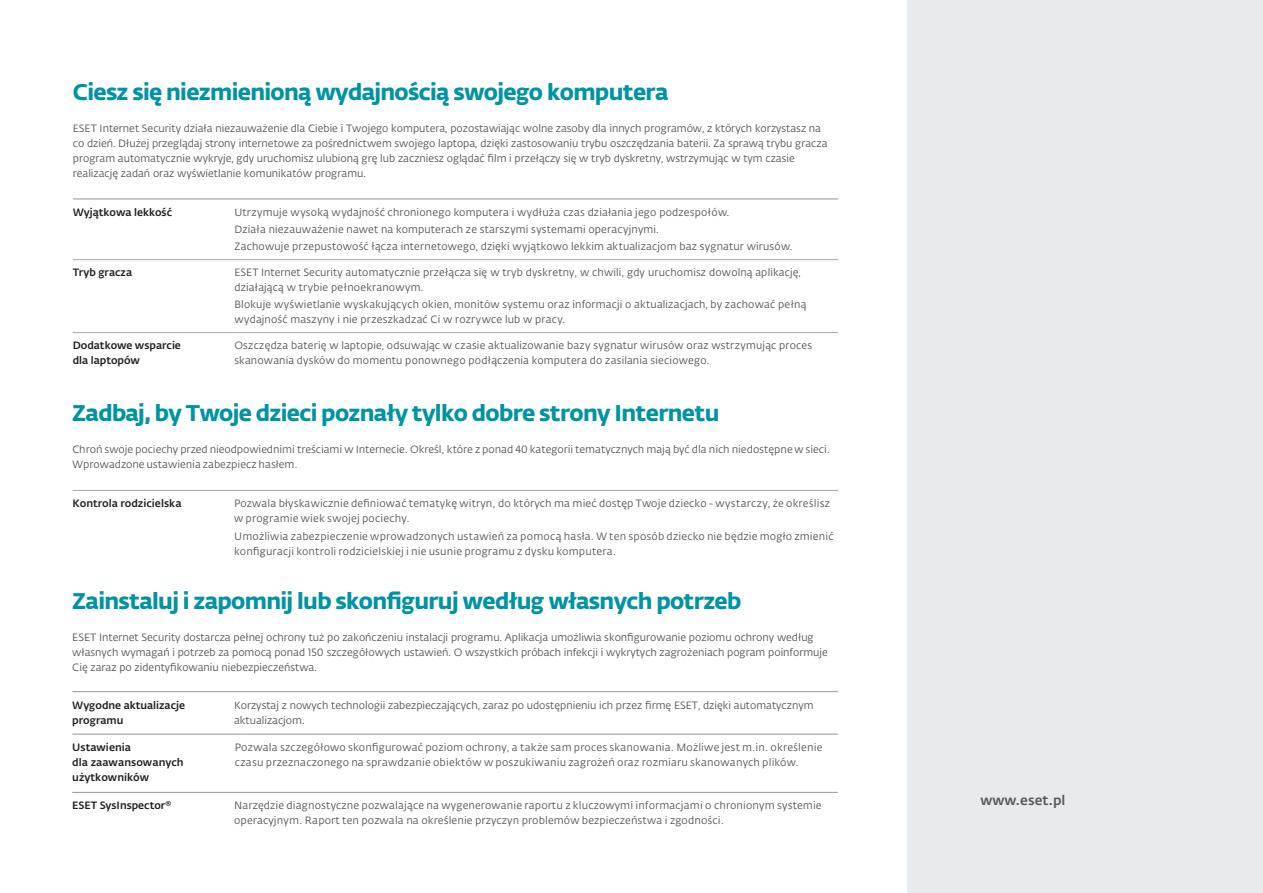
<style>
.page{position:relative;width:1263px;height:893px;background:#fff}
.page>*{position:absolute;margin:0;border:0;box-sizing:border-box;transform-origin:0 0}
.t1{font:22.5px "Fedra Sans Alt Pro Bold LF";letter-spacing:-.03em;color:#0094a2}
.t2{font:500 13.5px "Fedra Sans Alt Pro";color:#58585b}
.t3{font:10.5px/15px "Fedra Sans Alt Pro Book LF";color:#57585a}
.t4{font:10.5px/15px "Fedra Sans Alt Pro";letter-spacing:.01em;color:#57585a}
.t5{font:10.5px/15px "Fedra Sans Alt Pro Med LF";color:#231f20}
.t6{font:500 10.5px/15px "Fedra Sans Alt Pro";color:#231f20}
.t7{font:10.5px "Fedra Sans Alt Pro Book LF";letter-spacing:.02em;color:#57585a}
</style>
<div class="page">
<div style="left:908px;top:0;width:355px;height:893px;background:#e7ebed"></div>
<hr style="left:73px;top:199px;width:170px;height:1px;background:#939598">
<hr style="left:243px;top:199px;width:595px;height:1px;background:#939598">
<hr style="left:73px;top:259px;width:161px;height:1px;background:#a8a9ad">
<hr style="left:234px;top:259px;width:604px;height:1px;background:#a8a9ad">
<hr style="left:73px;top:332px;width:161px;height:1px;background:#a8a9ad">
<hr style="left:234px;top:332px;width:604px;height:1px;background:#a8a9ad">
<hr style="left:73px;top:490px;width:161px;height:1px;background:#a8a9ad">
<hr style="left:234px;top:490px;width:604px;height:1px;background:#a8a9ad">
<hr style="left:72px;top:691px;width:170px;height:1px;background:#939598">
<hr style="left:242px;top:691px;width:596px;height:1px;background:#939598">
<hr style="left:72px;top:734px;width:170px;height:1px;background:#939598">
<hr style="left:242px;top:734px;width:596px;height:1px;background:#939598">
<hr style="left:72px;top:792px;width:170px;height:1px;background:#939598">
<hr style="left:242px;top:792px;width:596px;height:1px;background:#939598">
<h1 class="t1" style="left:73px;top:74px;width:597px">Ciesz się niezmienioną wydajnością swojego komputera</h1>
<p class="t3" style="left:73px;top:121px;width:756px">ESET Internet Security działa niezauważenie dla Ciebie i Twojego komputera, pozostawiając wolne zasoby dla innych programów, z których korzystasz na co dzień. Dłużej przeglądaj strony internetowe za pośrednictwem swojego laptopa, dzięki zastosowaniu trybu oszczędzania baterii. Za sprawą trybu gracza program automatycznie wykryje, gdy uruchomisz ulubioną grę lub zaczniesz oglądać film i przełączy się w tryb dyskretny, wstrzymując w tym czasie realizację zadań oraz wyświetlanie komunikatów programu.</p>
<p class="t5" style="left:73px;top:204px;width:101px">Wyjątkowa lekkość</p>
<p class="t3" style="left:234px;top:203px;width:496px;line-height:17.7px">Utrzymuje wysoką wydajność chronionego komputera i wydłuża czas działania jego podzespołów.<br>Działa niezauważenie nawet na komputerach ze starszymi systemami operacyjnymi.</p>
<p class="t3" style="left:234px;top:238px;width:559px">Zachowuje przepustowość łącza internetowego, dzięki wyjątkowo lekkim aktualizacjom baz sygnatur wirusów.</p>
<p class="t5" style="left:73px;top:264px;width:61px">Tryb gracza</p>
<p class="t7" style="left:234px;top:280px;width:190px">działającą w trybie pełnoekranowym.</p>
<p class="t3" style="left:234px;top:265px;width:568px">ESET Internet Security automatycznie przełącza się w tryb dyskretny, w chwili, gdy uruchomisz dowolną aplikację,</p>
<p class="t3" style="left:234px;top:296px;width:573px">Blokuje wyświetlanie wyskakujących okien, monitów systemu oraz informacji o aktualizacjach, by zachować pełną wydajność maszyny i nie przeszkadzać Ci w rozrywce lub w pracy.</p>
<p class="t5" style="left:73px;top:337px;width:110px">Dodatkowe wsparcie dla laptopów</p>
<p class="t3" style="left:234px;top:338px;width:579px">Oszczędza baterię w laptopie, odsuwając w czasie aktualizowanie bazy sygnatur wirusów oraz wstrzymując proces skanowania dysków do momentu ponownego podłączenia komputera do zasilania sieciowego.</p>
<h1 class="t1" style="left:72px;top:395px;width:649px">Zadbaj, by Twoje dzieci poznały tylko dobre strony Internetu</h1>
<p class="t4" style="left:73px;top:442px;width:759px">Chroń swoje pociechy przed nieodpowiednimi treściami w Internecie. Określ, które z ponad 40 kategorii tematycznych mają być dla nich niedostępne w sieci.</p>
<p class="t4" style="left:73px;top:457px;width:227px">Wprowadzone ustawienia zabezpiecz hasłem.</p>
<p class="t4" style="left:234px;top:496px;width:597px">Pozwala błyskawicznie definiować tematykę witryn, do których ma mieć dostęp Twoje dziecko - wystarczy, że określisz</p>
<p class="t4" style="left:234px;top:529px;width:601px">Umożliwia zabezpieczenie wprowadzonych ustawień za pomocą hasła. W ten sposób dziecko nie będzie mogło zmienić konfiguracji kontroli rodzicielskiej i nie usunie programu z dysku komputera.</p>
<h1 class="t1" style="left:72px;top:583px;width:671px">Zainstaluj i zapomnij lub skonfiguruj według własnych potrzeb</h1>
<p class="t3" style="left:72px;top:629px;width:757px">ESET Internet Security dostarcza pełnej ochrony tuż po zakończeniu instalacji programu. Aplikacja umożliwia skonfigurowanie poziomu ochrony według własnych wymagań i potrzeb za pomocą ponad 150 szczegółowych ustawień. O wszystkich próbach infekcji i wykrytych zagrożeniach pogram poinformuje<br>Cię zaraz po zidentyfikowaniu niebezpieczeństwa.</p>
<p class="t5" style="left:72px;top:697px;width:114px">Wygodne aktualizacje programu</p>
<p class="t3" style="left:234px;top:698px;width:581px">Korzystaj z nowych technologii zabezpieczających, zaraz po udostępnieniu ich przez firmę ESET, dzięki automatycznym aktualizacjom.</p>
<p class="t6" style="left:73px;top:496px;width:111px">Kontrola rodzicielska</p>
<p class="t4" style="left:234px;top:511px;width:177px">w programie wiek swojej pociechy.</p>
<p class="t6" style="left:72px;top:740px;width:113px">Ustawienia<br>dla zaawansowanych użytkowników</p>
<p class="t4" style="left:235px;top:740px;width:589px">Pozwala szczegółowo skonfigurować poziom ochrony, a także sam proces skanowania. Możliwe jest m.in. określenie czasu przeznaczonego na sprawdzanie obiektów w poszukiwaniu zagrożeń oraz rozmiaru skanowanych plików.</p>
<p class="t4" style="left:234px;top:798px;width:589px">Narzędzie diagnostyczne pozwalające na wygenerowanie raportu z kluczowymi informacjami o chronionym systemie operacyjnym. Raport ten pozwala na określenie przyczyn problemów bezpieczeństwa i zgodności.</p>
<p class="t5" style="left:72px;top:797px;width:100px">ESET SysInspector®</p>
<p class="t2" style="left:980px;top:792px;width:86px">www.eset.pl</p>
</div>
